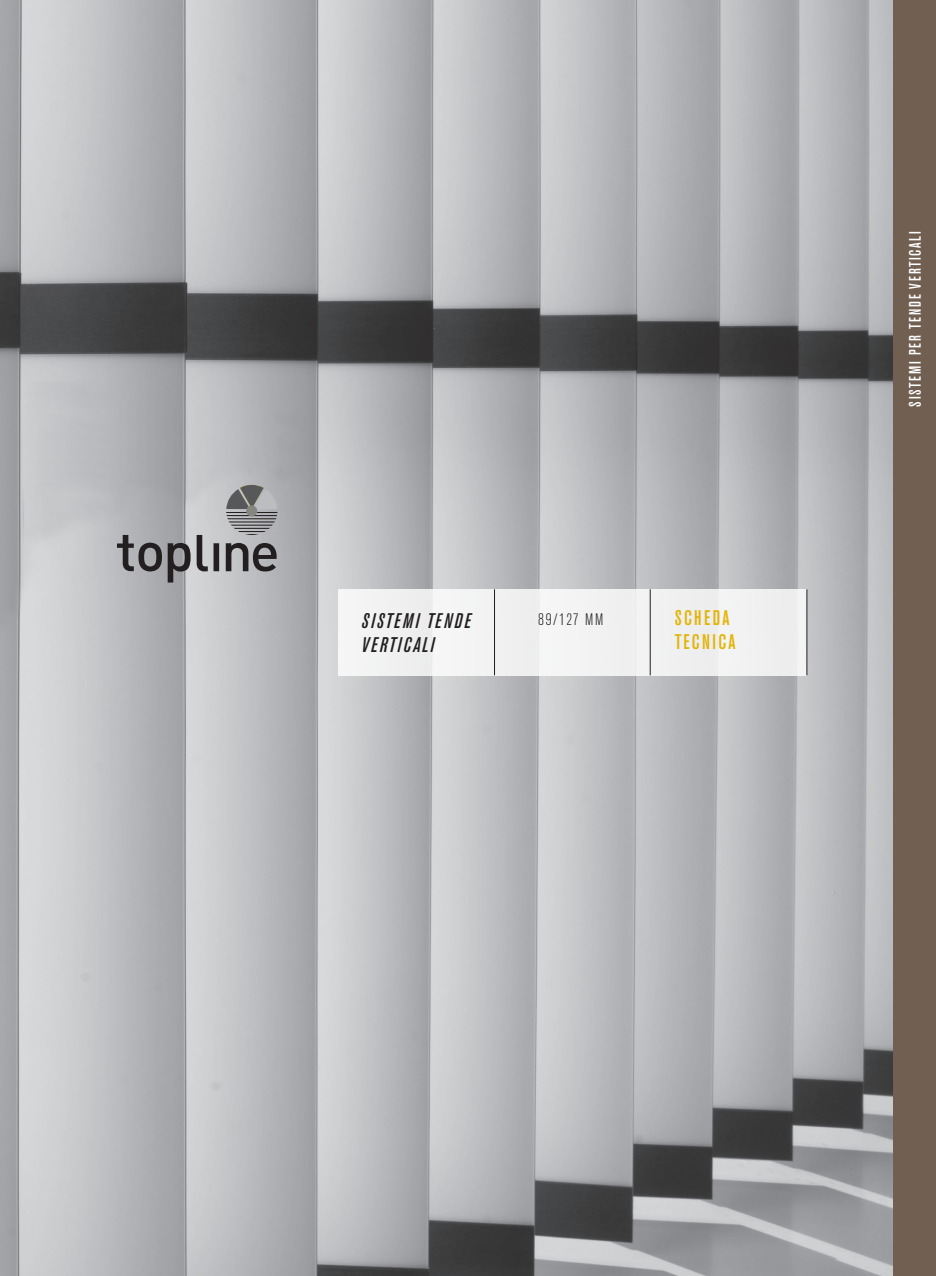
<style>
.page{position:relative;width:936px;height:1276px;background:#fff}
.page>*{position:absolute;margin:0;border:0;box-sizing:border-box;transform-origin:0 0}
.t1{font:italic 500 condensed 21px "Akzidenz Grotesk BE";letter-spacing:.1em;color:#231f20}
.t2{font:500 condensed 21px/24px "Akzidenz Grotesk BE";color:#e3b409}
.t3{font:500 condensed 16.5px "Akzidenz Grotesk BE";letter-spacing:.11em;color:#fff}
.t4{font:300 condensed 16.5px "Akzidenz Grotesk BE";letter-spacing:.09em;color:#231f20}
</style>
<div class="page">
<img style="left:0;top:0;width:893px;height:1276px">
<div style="left:893px;top:0;width:42px;height:1276px;background:#716052"></div>
<div style="left:338px;top:589px;width:469px;height:86px;background:#f1f1f2"></div>
<hr style="left:494px;top:589px;width:1px;height:86px;background:#231f20">
<hr style="left:650px;top:589px;width:1px;height:86px;background:#231f20">
<hr style="left:806px;top:589px;width:1px;height:86px;background:#231f20">
<svg style="left:117px;top:535px;width:45px;height:36px;background:#79787a"></svg>
<svg style="left:168px;top:535px;width:108px;height:47px;background:#8f8f91"></svg>
<hr style="left:226px;top:534px;width:51px;height:1px;background:#231f20">
<hr style="left:226px;top:531px;width:51px;height:1px;background:#231f20">
<hr style="left:226px;top:528px;width:51px;height:1px;background:#231f20">
<hr style="left:226px;top:524px;width:51px;height:2px;background:#231f20">
<hr style="left:226px;top:521px;width:51px;height:1px;background:#231f20">
<hr style="left:226px;top:518px;width:51px;height:1px;background:#231f20">
<hr style="left:226px;top:515px;width:51px;height:1px;background:#231f20">
<hr style="left:226px;top:512px;width:51px;height:1px;background:#231f20">
<svg style="left:226px;top:484px;width:51px;height:25px"></svg>
<div style="left:246px;top:505px;width:11px;height:11px;background:#858682;border-radius:50%"></div>
<p class="t1" style="left:362px;top:609px;width:111px">SISTEMI TENDE</p>
<p class="t4" style="left:538px;top:610px;width:67px">89/127 MM</p>
<p class="t1" style="left:362px;top:633px;width:74px">VERTICALI</p>
<p class="t2" style="left:674px;top:606px;width:39px">SCHEDA<br>TECNICA</p>
<p class="t3" style="left:906px;top:407px;width:177px;rotate:-90deg">sistemi per tende verticali</p>
</div>
